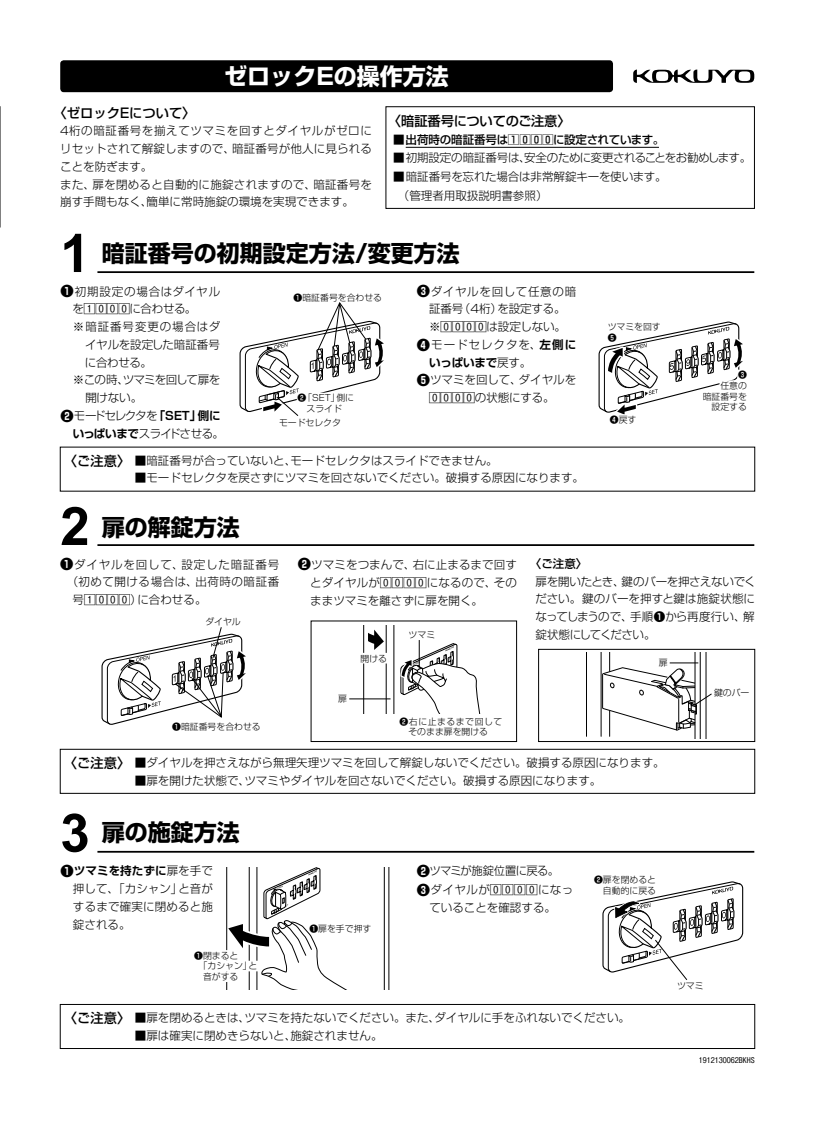
<style>
.page{position:relative;width:815px;height:1124px;background:#fff}
.page>*{position:absolute;margin:0;border:0;box-sizing:border-box;transform-origin:0 0}
.t1{font:700 53.12px "Arial";color:#000}
.B00_tit_A{font:700 23px "Shin Go Pro";color:#000}
.P10_parts{font:700 23px "Shin Go Pro";color:#fff}
.t2{font:500 13.25px "Shin Go Pro";color:#000}
.W10_warning_titA{font:300 11.5px/17.8px "Shin Go Pro";color:#000;text-align:justify}
.D20_para_num{font:300 11.5px/17.8px "Shin Go Pro";letter-spacing:.005em;color:#000;text-align:justify}
.D10_para{font:300 11.5px/17.8px "Shin Go Pro";letter-spacing:-.02em;color:#000;text-align:justify}
.D20_para_num-2{font:300 11.5px/17.8px "Shin Go Pro";letter-spacing:.055em;color:#000}
.W10_warning_titA-2{font:300 11.5px "Shin Go Pro";letter-spacing:-.03em;color:#000}
.D20_para_num-3{font:300 11.5px/17.8px "Shin Go Pro";letter-spacing:-.07em;color:#000}
.E10_paraM{font:500 11.5px "Shin Go Pro";letter-spacing:-.01em;color:#000}
.D20_para_num-4{font:300 11.5px/17.8px "Shin Go Pro";letter-spacing:.09em;color:#000}
.D20_para_num-5{font:300 11.5px/17.8px "Shin Go Pro";letter-spacing:-.03em;color:#000}
.D20_para_num-6{font:300 11.5px "Shin Go Pro";letter-spacing:.07em;color:#000}
.D20_para_num-7{font:300 11.5px "Shin Go Pro";letter-spacing:.045em;color:#000}
.D20_para_num-8{font:300 11.5px "Shin Go Pro";letter-spacing:-.05em;color:#000}
.D10_para-2{font:300 11.5px "Shin Go Pro";letter-spacing:-.045em;color:#000}
.P10_parts-2{font:300 8.88px "Shin Go Pro";color:#000}
.P11_partsW{font:300 8.88px/10.6px "Shin Go Pro";color:#000;text-align:right}
.P11_partsW-2{font:300 8.88px/10.6px "Shin Go Pro";letter-spacing:.06em;color:#000;text-align:center}
.P11_partsW-3{font:700 8.88px "Shin Go Pro De";color:#000}
.t3{font:500 8px "Gothic BBB Pro";color:#000}
.s1{font-weight:500}
.s2{font-size:25.38px}
.s3{font-weight:700;font-size:13.25px}
.s4{font-family:"Gothic BBB Pro";font-weight:500}
.s5{font-family:"Shin Go Pro De";font-weight:700}
.s6{font-weight:700}
</style>
<div class="page">
<div style="left:60px;top:60px;width:553px;height:32px;background:#000;border-radius:4px"></div>
<svg style="left:633px;top:70px;width:121px;height:13px"></svg>
<hr style="left:406px;top:147px;width:253px;height:1px;background:#000">
<div style="left:386px;top:106px;width:369px;height:103px;border:1px solid #000"></div>
<svg style="left:0;top:106px;width:1px;height:121px"></svg>
<hr style="left:97px;top:850px;width:657px;height:2px;background:#000">
<svg style="left:226px;top:867px;width:164px;height:122px"></svg>
<div style="left:193px;top:949px;width:46px;height:11px;background:#fff"></div>
<div style="left:202px;top:960px;width:56px;height:11px;background:#fff"></div>
<div style="left:202px;top:971px;width:37px;height:10px;background:#fff"></div>
<svg style="left:602px;top:881px;width:141px;height:99px"></svg>
<hr style="left:97px;top:271px;width:657px;height:2px;background:#000">
<svg style="left:239px;top:302px;width:145px;height:114px"></svg>
<svg style="left:599px;top:322px;width:144px;height:92px"></svg>
<div style="left:737px;top:369px;width:11px;height:11px;background:#fff"></div>
<div style="left:719px;top:380px;width:29px;height:11px;background:#fff"></div>
<div style="left:711px;top:401px;width:37px;height:11px;background:#fff"></div>
<div style="left:607px;top:322px;width:55px;height:10px;background:#fff"></div>
<div style="left:607px;top:332px;width:10px;height:11px;background:#fff"></div>
<div style="left:60px;top:1003px;width:695px;height:45px;border:1px solid #000"></div>
<hr style="left:97px;top:544px;width:657px;height:2px;background:#000">
<svg style="left:363px;top:625px;width:117px;height:88px"></svg>
<hr style="left:349px;top:698px;width:42px;height:1px;background:#000">
<hr style="left:601px;top:652px;width:1px;height:84px;background:#000">
<hr style="left:586px;top:652px;width:1px;height:84px;background:#000">
<svg style="left:602px;top:652px;width:110px;height:86px"></svg>
<div style="left:538px;top:649px;width:217px;height:92px;border:1px solid #000"></div>
<div style="left:60px;top:748px;width:695px;height:45px;border:1px solid #000"></div>
<svg style="left:101px;top:627px;width:145px;height:98px"></svg>
<p class="P10_parts" style="left:224px;top:58px;width:226px">ゼロックEの操作方法</p>
<p class="t2" style="left:54px;top:102px;width:143px">〈ゼロックEについて〉</p>
<p class="W10_warning_titA" style="left:60px;top:121px;width:313px">4桁の暗証番号を揃えてツマミを回すとダイヤルがゼロにリセットされて解錠しますので、暗証番号が他人に見られることを防ぎます。</p>
<p class="W10_warning_titA" style="left:60px;top:174px;width:313px">また、扉を閉めると自動的に施錠されますので、暗証番号を崩す手間もなく、簡単に常時施錠の環境を実現できます。</p>
<p class="t2" style="left:388px;top:110px;width:185px">〈暗証番号についてのご注意〉</p>
<p class="E10_paraM" style="left:393px;top:130px;width:273px">■出荷時の暗証番号は1000に設定されています。</p>
<p class="W10_warning_titA-2" style="left:393px;top:148px;width:359px"><span class="s1">■</span>初期設定の暗証番号は、安全のために変更されることをお勧めします。</p>
<p class="W10_warning_titA" style="left:393px;top:166px;width:275px"><span class="s1">■</span>暗証番号を忘れた場合は非常解錠キーを使います。</p>
<p class="W10_warning_titA" style="left:398px;top:185px;width:151px">（管理者用取扱説明書参照）</p>
<p class="t1" style="left:60px;top:218px;width:31px">1</p>
<p class="B00_tit_A" style="left:102px;top:235px;width:360px">暗証番号の初期設定方法<span class="s2">/</span>変更方法</p>
<p class="D20_para_num-2" style="left:73px;top:281px;width:149px;text-indent:-12px"><span class="s3">❶</span>初期設定の場合はダイヤルを<span class="s4">1000</span>に合わせる。</p>
<p class="D20_para_num" style="left:85px;top:316px;width:137px;text-indent:-12px">※暗証番号変更の場合はダイヤルを設定した暗証番号に合わせる。</p>
<p class="D20_para_num-5" style="left:85px;top:369px;width:137px;text-indent:-12px">※この時、ツマミを回して扉を開けない。</p>
<p class="D20_para_num-3" style="left:73px;top:405px;width:153px;text-indent:-12px"><span class="s3">❷</span>モードセレクタを<span class="s5">「SET」側にいっぱいまで</span>スライドさせる。</p>
<p class="D20_para_num-2" style="left:417px;top:281px;width:161px;text-align:center"><span class="s3">❸</span>ダイヤルを回して任意の暗証番号（4桁）を設定する。</p>
<p class="D20_para_num" style="left:429px;top:316px;width:139px">※<span class="s4">0000</span>は設定しない。</p>
<p class="D20_para_num-4" style="left:429px;top:334px;width:149px;text-indent:-12px"><span class="s3">❹</span>モードセレクタを、<span class="s5">左側にいっぱいまで</span>戻す。</p>
<p class="D20_para_num" style="left:429px;top:369px;width:149px;text-indent:-12px"><span class="s3">❺</span>ツマミを回して、ダイヤルを<br><span class="s4">0000</span>の状態にする。</p>
<p class="P10_parts-2" style="left:294px;top:290px;width:90px"><span class="s5">❶</span>暗証番号を合わせる</p>
<p class="P11_partsW" style="left:608px;top:320px;width:55px">ツマミを回す</p>
<p class="P11_partsW-3" style="left:608px;top:330px;width:10px">❺</p>
<p class="P11_partsW" style="left:298px;top:391px;width:58px"><span class="s5">❷</span>「SET」側に</p>
<p class="P11_partsW" style="left:298px;top:402px;width:46px">　スライド</p>
<p class="P10_parts-2" style="left:279px;top:415px;width:64px">モードセレクタ</p>
<p class="P11_partsW" style="left:610px;top:413px;width:28px"><span class="s5">❹</span>戻す</p>
<p class="t2" style="left:64px;top:449px;width:68px">〈ご注意〉</p>
<p class="W10_warning_titA" style="left:135px;top:450px;width:364px"><span class="s1">■</span>暗証番号が合っていないと、モードセレクタはスライドできません。</p>
<p class="W10_warning_titA" style="left:135px;top:467px;width:451px"><span class="s1">■</span>モードセレクタを戻さずにツマミを回さないでください。破損する原因になります。</p>
<p class="P11_partsW-3" style="left:738px;top:367px;width:10px">❸</p>
<p class="P11_partsW" style="left:703px;top:379px;width:46px">任意の<br>暗証番号を</p>
<p class="P11_partsW" style="left:711px;top:400px;width:37px">設定する</p>
<p class="t1" style="left:60px;top:491px;width:31px">2</p>
<p class="B00_tit_A" style="left:102px;top:509px;width:140px">扉の解錠方法</p>
<p class="D20_para_num-6" style="left:60px;top:555px;width:220px"><span class="s3">❶</span>ダイヤルを回して、設定した暗証番号</p>
<p class="D20_para_num-7" style="left:67px;top:572px;width:214px">（初めて開ける場合は、出荷時の暗証番</p>
<p class="D20_para_num" style="left:73px;top:589px;width:135px">号<span class="s4">1000</span>）に合わせる。</p>
<p class="P10_parts-2" style="left:205px;top:614px;width:37px">ダイヤル</p>
<p class="P10_parts-2" style="left:172px;top:718px;width:90px"><span class="s5">❶</span>暗証番号を合わせる</p>
<p class="D20_para_num" style="left:310px;top:553px;width:208px;line-height:18.1px;text-indent:-12px"><span class="s3">❷</span>ツマミをつまんで、右に止まるまで回すとダイヤルが<span class="s4">0000</span>になるので、そのままツマミを離さずに扉を開く。</p>
<p class="E10_paraM" style="left:530px;top:554px;width:59px">〈ご注意〉</p>
<p class="D10_para" style="left:535px;top:571px;width:222px">扉を開いたとき、鍵のバーを押さえないでください。鍵のバーを押すと鍵は施錠状態になってしまうので、手順<span class="s6">❶</span>から再度行い、解</p>
<p class="P10_parts-2" style="left:338px;top:691px;width:10px">扉</p>
<p class="P11_partsW" style="left:361px;top:651px;width:28px">開ける</p>
<p class="P10_parts-2" style="left:409px;top:626px;width:28px">ツマミ</p>
<p class="D10_para-2" style="left:536px;top:624px;width:122px">錠状態にしてください。</p>
<p class="P10_parts-2" style="left:659px;top:655px;width:10px">扉</p>
<p class="P11_partsW-2" style="left:400px;top:715px;width:104px"><span class="s5">❷</span>右に止まるまで回してそのまま扉を開ける</p>
<p class="P10_parts-2" style="left:714px;top:685px;width:37px">鍵のバー</p>
<p class="t2" style="left:64px;top:751px;width:68px">〈ご注意〉</p>
<p class="W10_warning_titA" style="left:135px;top:752px;width:531px"><span class="s1">■</span>ダイヤルを押さえながら無理矢理ツマミを回して解錠しないでください。破損する原因になります。</p>
<p class="W10_warning_titA" style="left:135px;top:769px;width:468px"><span class="s1">■</span>扉を開けた状態で、ツマミやダイヤルを回さないでください。破損する原因になります。</p>
<p class="t1" style="left:60px;top:797px;width:31px">3</p>
<p class="B00_tit_A" style="left:102px;top:814px;width:140px">扉の施錠方法</p>
<p class="D20_para_num" style="left:73px;top:860px;width:141px;text-indent:-12px"><span class="s3">❶</span><span class="s5">ツマミを持たずに</span>扉を手で押して、「カシャン」と音がするまで確実に閉めると施錠される。</p>
<p class="D20_para_num-8" style="left:417px;top:861px;width:144px"><span class="s3">❷</span>ツマミが施錠位置に戻る。</p>
<p class="D20_para_num" style="left:417px;top:879px;width:158px;text-align:center"><span class="s3">❸</span>ダイヤルが<span class="s4">0000</span>になっていることを確認する。</p>
<p class="P10_parts-2" style="left:309px;top:921px;width:64px"><span class="s5">❶</span>扉を手で押す</p>
<p class="P11_partsW" style="left:194px;top:948px;width:46px"><span class="s5">❶</span>閉まると</p>
<p class="P11_partsW" style="left:199px;top:959px;width:60px">「カシャン」と</p>
<p class="P11_partsW" style="left:203px;top:970px;width:37px">音がする</p>
<p class="P10_parts-2" style="left:594px;top:872px;width:64px"><span class="s5">❷</span>扉を閉めると</p>
<p class="P10_parts-2" style="left:603px;top:882px;width:55px">自動的に戻る</p>
<p class="t2" style="left:64px;top:1006px;width:68px">〈ご注意〉</p>
<p class="W10_warning_titA" style="left:135px;top:1007px;width:497px"><span class="s1">■</span>扉を閉めるときは、ツマミを持たないでください。また、ダイヤルに手をふれないでください。</p>
<p class="W10_warning_titA" style="left:135px;top:1024px;width:249px"><span class="s1">■</span>扉は確実に閉めきらないと、施錠されません。</p>
<p class="P10_parts-2" style="left:677px;top:977px;width:28px">ツマミ</p>
<p class="t3" style="left:699px;top:1053px;width:57px">1912130062BKHS</p>
</div>
